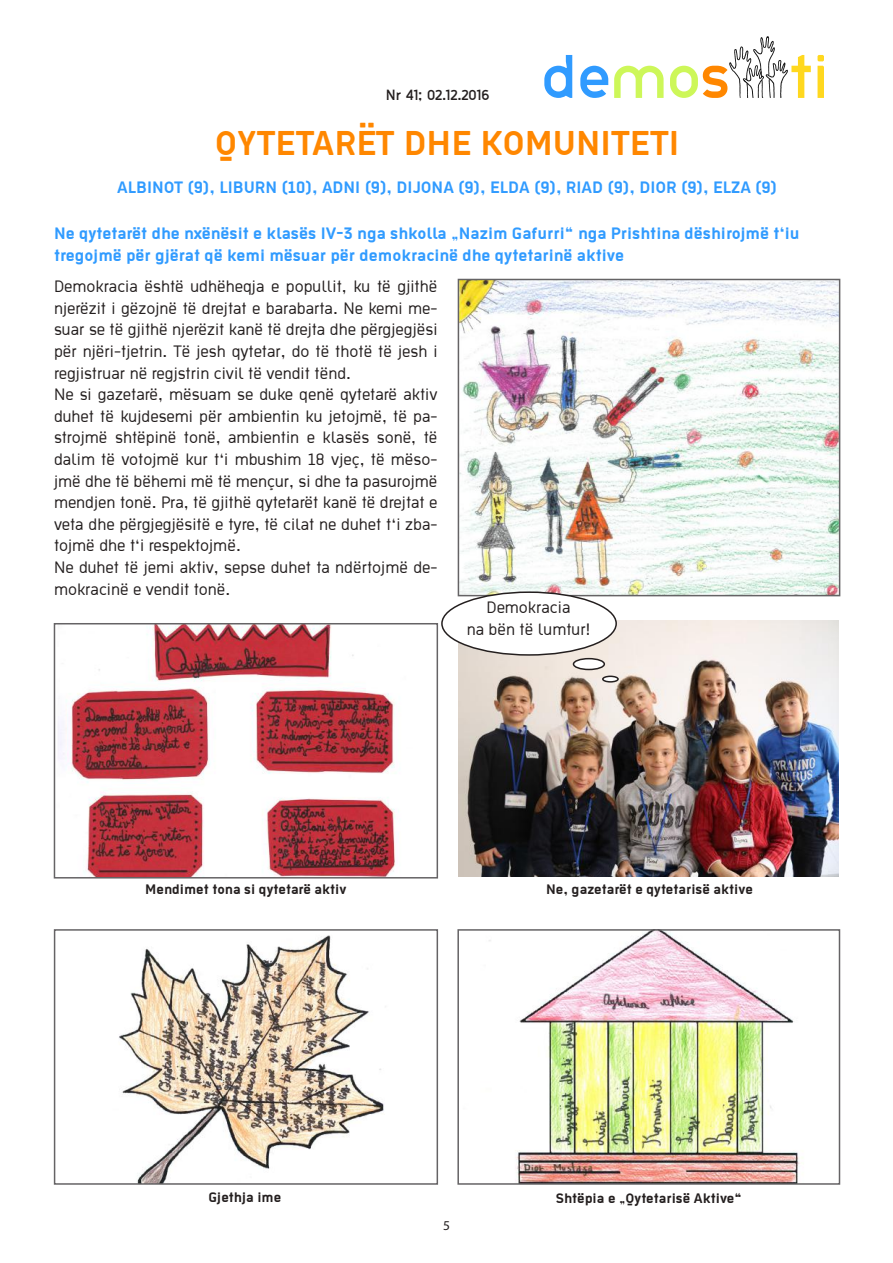
<style>
.page{position:relative;width:893px;height:1263px;background:#fff}
.page>*{position:absolute;margin:0;border:0;box-sizing:border-box;transform-origin:0 0}
.t1{font:700 37.5px "Ekstropia";color:#ff8700}
.t2{font:18px/21.6px "Ekstropia";color:#241f1f}
.t3{font:700 18px/21.6px "Ekstropia";color:#309bff}
.t4{font:700 15px "Ekstropia";color:#241f1f}
.t5{font:13.5px "Thelbi Kujtesa";color:#241f1f}
.t6{font:13.5px "Myriad Pro";color:#241f1f}
</style>
<div class="page">
<svg style="left:544px;top:55px;width:28px;height:43px"></svg>
<svg style="left:580px;top:66px;width:28px;height:32px"></svg>
<svg style="left:614px;top:66px;width:50px;height:32px"></svg>
<svg style="left:817px;top:55px;width:7px;height:43px"></svg>
<svg style="left:670px;top:36px;width:141px;height:62px"></svg>
<img style="left:119px;top:935px;width:265px;height:247px">
<div style="left:54px;top:929px;width:384px;height:256px;border:2px solid #656365"></div>
<img style="left:489px;top:932px;width:311px;height:250px">
<div style="left:457px;top:929px;width:383px;height:256px;border:2px solid #656365"></div>
<img style="left:58px;top:626px;width:337px;height:249px">
<div style="left:54px;top:623px;width:384px;height:255px;border:2px solid #656365"></div>
<img style="left:459px;top:621px;width:379px;height:255px">
<img style="left:461px;top:282px;width:376px;height:311px">
<div style="left:458px;top:279px;width:382px;height:317px;border:2px solid #656365"></div>
<div style="left:442px;top:592px;width:174px;height:63px;background:#fff;border-radius:50%"></div>
<div style="left:441px;top:591px;width:176px;height:65px;border:2px solid #241f1f;border-radius:50%"></div>
<div style="left:573px;top:659px;width:31px;height:10px;background:#fff;border-radius:50%"></div>
<div style="left:573px;top:658px;width:32px;height:12px;border:2px solid #241f1f;border-radius:50%"></div>
<div style="left:603px;top:676px;width:15px;height:6px;background:#fff;border-radius:50%"></div>
<div style="left:602px;top:675px;width:17px;height:8px;border:2px solid #241f1f;border-radius:50%"></div>
<p class="t5" style="left:386px;top:85px;width:105px">Nr 41; 02.12.2016</p>
<h1 class="t1" style="left:215px;top:120px;width:466px">QYTETARËT DHE KOMUNITETI</h1>
<p class="t3" style="left:117px;top:175px;width:662px">ALBINOT (9), LIBURN (10), ADNI (9), DIJONA (9), ELDA (9), RIAD (9), DIOR (9), ELZA (9)</p>
<p class="t3" style="left:54px;top:222px;width:747px">Ne qytetarët dhe nxënësit e klasës IV-3 nga shkolla „Nazim Gafurri“ nga Prishtina dëshirojmë t‘iu tregojmë për gjërat që kemi mësuar për demokracinë dhe qytetarinë aktive</p>
<p class="t2" style="left:54px;top:275px;width:385px">Demokracia është udhëheqja e popullit, ku të gjithë njerëzit i gëzojnë të drejtat e barabarta. Ne kemi me&shy;suar se të gjithë njerëzit kanë të drejta dhe përgjegjësi për njëri-tjetrin. Të jesh qytetar, do të thotë të jesh i regjistruar në regjstrin civil të vendit tënd.<br>Ne si gazetarë, mësuam se duke qenë qytetarë aktiv duhet të kujdesemi për ambientin ku jetojmë, të pa&shy;strojmë shtëpinë tonë, ambientin e klasës sonë, të dalim të votojmë kur t‘i mbushim 18 vjeç, të mëso&shy;jmë dhe të bëhemi më të mençur, si dhe ta pasurojmë mendjen tonë. Pra, të gjithë qytetarët kanë të drejtat e veta dhe përgjegjësitë e tyre, të cilat ne duhet t‘i zba&shy;tojmë dhe t‘i respektojmë.<br>Ne duhet të jemi aktiv, sepse duhet ta ndërtojmë de&shy;mokracinë e vendit tonë.</p>
<p class="t2" style="left:467px;top:596px;width:125px;text-align:center">Demokracia<br>na bën të lumtur!</p>
<p class="t4" style="left:145px;top:880px;width:203px">Mendimet tona si qytetarë aktiv</p>
<p class="t4" style="left:546px;top:880px;width:208px">Ne, gazetarët e qytetarisë aktive</p>
<p class="t4" style="left:209px;top:1188px;width:74px">Gjethja ime</p>
<p class="t6" style="left:443px;top:1217px;width:8px">5</p>
<p class="t4" style="left:556px;top:1189px;width:187px">Shtëpia e „Qytetarisë Aktive“</p>
</div>
